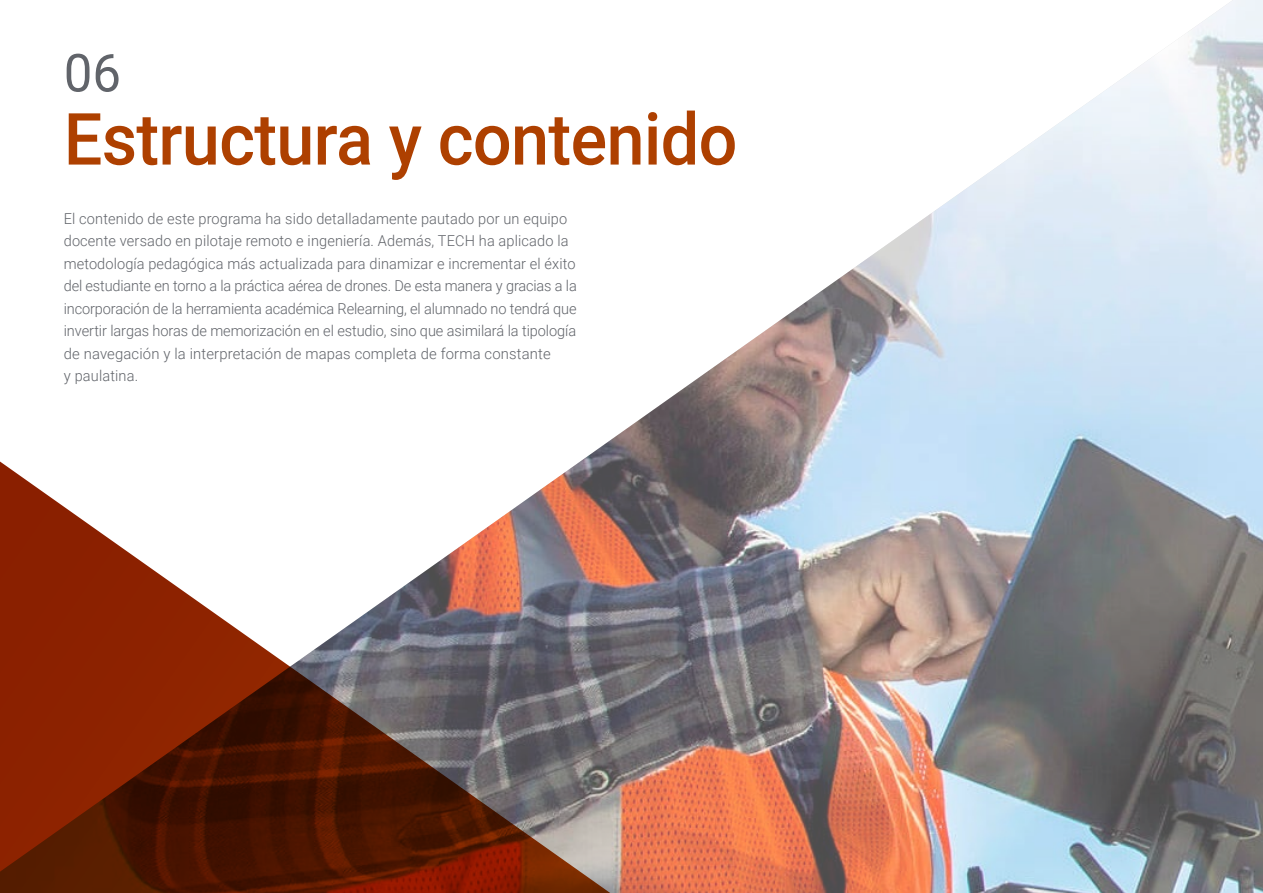
<style>
.page{position:relative;width:1263px;height:893px;background:#fff}
.page>*{position:absolute;margin:0;border:0;box-sizing:border-box;transform-origin:0 0}
.t1{font:500 72px "Roboto";letter-spacing:-.01em;color:#ae4000;scale:.95 1}
.t2{font:52.5px "Roboto";color:#61646a}
.t3{font:300 15px/22.5px "Roboto";letter-spacing:.005em;color:#61646a}
</style>
<div class="page">
<img style="left:602px;top:0;width:661px;height:893px">
<svg style="left:0;top:446px;width:640px;height:447px"></svg>
<h2 class="t2" style="left:64px;top:36px;width:59px">06</h2>
<h1 class="t1" style="left:64px;top:89px;width:711px">Estructura y contenido</h1>
<p class="t3" style="left:64px;top:207px;width:515px">El contenido de este programa ha sido detalladamente pautado por un equipo docente versado en pilotaje remoto e ingeniería. Además, TECH ha aplicado la metodología pedagógica más actualizada para dinamizar e incrementar el éxito del estudiante en torno a la práctica aérea de drones. De esta manera y gracias a la incorporación de la herramienta académica Relearning, el alumnado no tendrá que invertir largas horas de memorización en el estudio, sino que asimilará la tipología de navegación y la interpretación de mapas completa de forma constante<br>y paulatina.</p>
</div>
